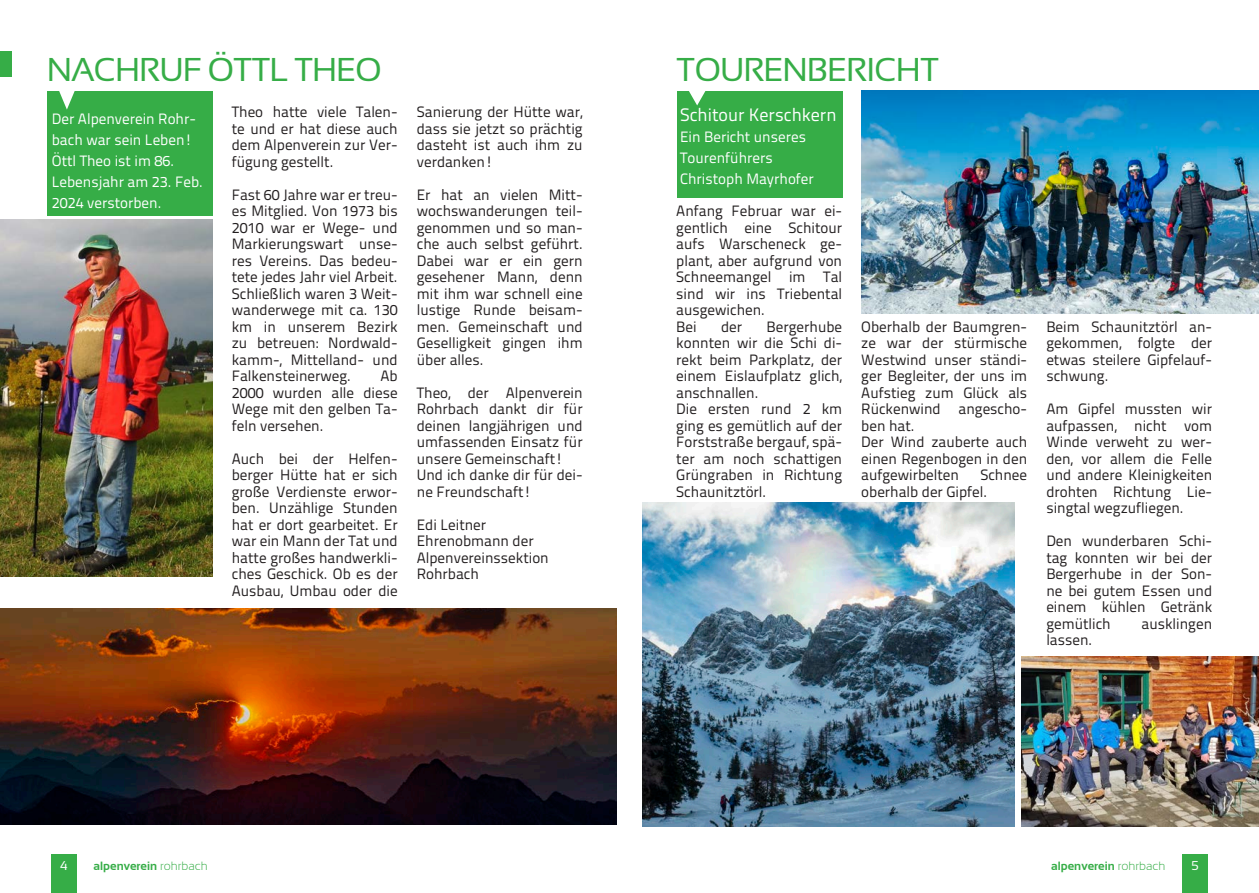
<style>
.page{position:relative;width:1259px;height:893px;background:#fff}
.page>*{position:absolute;margin:0;border:0;box-sizing:border-box;transform-origin:0 0}
.headline_gruen_22pt{font:33px "Sansation";letter-spacing:-.03em;color:#36ad47}
.fliesstext_weiss_10p{font:18px "Titillium Text 22 L";color:#fff}
.fliesstext_10pt{font:15px/16.5px "Titillium Text 22 L";color:#231f20;text-align:justify}
.fliesstext_weiss_10p-2{font:15px/21px "Titillium Text 22 L";color:#fff}
.t1{font:12.75px "Sansation";color:#fff}
.t2{font:700 12px "Sansation";color:#36ad47}
.s1{font-weight:300}
</style>
<div class="page">
<div style="left:51px;top:855px;width:26px;height:38px;background:#36ad47"></div>
<div style="left:1182px;top:855px;width:26px;height:38px;background:#36ad47"></div>
<div style="left:0;top:51px;width:12px;height:26px;background:#36ad47"></div>
<img style="left:0;top:219px;width:213px;height:358px">
<div style="left:47px;top:91px;width:166px;height:124px;background:#36ad47"></div>
<svg style="left:59px;top:91px;width:16px;height:19px"></svg>
<img style="left:0;top:608px;width:617px;height:217px">
<div style="left:677px;top:91px;width:166px;height:107px;background:#36ad47"></div>
<svg style="left:689px;top:91px;width:16px;height:14px"></svg>
<img style="left:642px;top:503px;width:372px;height:323px">
<img style="left:1021px;top:657px;width:238px;height:169px">
<img style="left:861px;top:90px;width:398px;height:224px">
<p class="headline_gruen_22pt" style="left:47px;top:51px;width:337px">NACHRUF ÖTTL THEO</p>
<p class="fliesstext_10pt" style="left:232px;top:103px;width:167px">Theo hatte viele Talen&shy;te und er hat diese auch dem Alpenverein zur Ver&shy;fügung gestellt.</p>
<p class="fliesstext_10pt" style="left:232px;top:185px;width:167px">Fast 60 Jahre war er treu&shy;es Mitglied. Von 1973 bis 2010 war er Wege- und Markierungswart unse&shy;res Vereins. Das bedeu&shy;tete jedes Jahr viel Arbeit.<br>Schließlich waren 3 Weit&shy;wanderwege mit ca. 130 km in unserem Bezirk zu betreuen: Nordwald&shy;kamm-, Mittelland- und Falkensteinerweg.</p>
<p class="fliesstext_weiss_10p-2" style="left:52px;top:107px;width:146px">Der Alpenverein Rohr&shy;bach war sein Leben!</p>
<p class="fliesstext_weiss_10p-2" style="left:52px;top:149px;width:152px">Öttl Theo ist im 86.<br>Lebensjahr am 23. Feb.<br>2024 verstorben.</p>
<p class="fliesstext_10pt" style="left:232px;top:367px;width:167px;text-indent:149px">Ab 2000 wurden alle diese Wege mit den gelben Ta&shy;feln versehen.</p>
<p class="fliesstext_10pt" style="left:232px;top:449px;width:167px">Auch bei der Helfen&shy;berger Hütte hat er sich große Verdienste erwor&shy;ben. Unzählige Stunden hat er dort gearbeitet. Er war ein Mann der Tat und hatte großes handwerkli&shy;ches Geschick. Ob es der Ausbau, Umbau oder die</p>
<p class="fliesstext_10pt" style="left:417px;top:103px;width:167px">Sanierung der Hütte war, dass sie jetzt so prächtig dasteht ist auch ihm zu verdanken!</p>
<p class="fliesstext_10pt" style="left:417px;top:185px;width:167px">Er hat an vielen Mitt&shy;wochswanderungen teil&shy;genommen und so man&shy;che auch selbst geführt.<br>Dabei war er ein gern gesehener Mann, denn mit ihm war schnell eine lustige Runde beisam&shy;men. Gemeinschaft und Geselligkeit gingen ihm über alles.</p>
<p class="fliesstext_10pt" style="left:417px;top:383px;width:167px">Theo, der Alpenverein Rohrbach dankt dir für deinen langjährigen und umfassenden Einsatz für unsere Gemeinschaft!</p>
<p class="fliesstext_10pt" style="left:417px;top:466px;width:167px">Und ich danke dir für dei&shy;ne Freundschaft!</p>
<p class="fliesstext_10pt" style="left:417px;top:515px;width:71px">Edi Leitner</p>
<p class="fliesstext_10pt" style="left:417px;top:532px;width:118px">Ehrenobmann der</p>
<p class="fliesstext_10pt" style="left:417px;top:548px;width:133px">Alpenvereinssektion</p>
<p class="fliesstext_10pt" style="left:417px;top:565px;width:64px">Rohrbach</p>
<p class="headline_gruen_22pt" style="left:676px;top:51px;width:264px">TOURENBERICHT</p>
<p class="fliesstext_weiss_10p" style="left:680px;top:101px;width:158px">Schitour Kerschkern</p>
<p class="fliesstext_weiss_10p-2" style="left:680px;top:125px;width:135px">Ein Bericht unseres<br>Tourenführers<br>Christoph Mayrhofer</p>
<p class="fliesstext_10pt" style="left:676px;top:202px;width:167px">Anfang Februar war ei&shy;gentlich eine Schitour aufs Warscheneck ge&shy;plant, aber aufgrund von Schneemangel im Tal sind wir ins Triebental ausgewichen.</p>
<p class="fliesstext_10pt" style="left:676px;top:317px;width:22px">Bei</p>
<p class="fliesstext_10pt" style="left:721px;top:317px;width:23px">der</p>
<p class="fliesstext_10pt" style="left:676px;top:317px;width:167px;text-indent:90px">Bergerhube konnten wir die Schi di&shy;rekt beim Parkplatz, der einem Eislaufplatz glich, anschnallen.</p>
<p class="fliesstext_10pt" style="left:676px;top:400px;width:167px">Die ersten rund 2 km ging es gemütlich auf der Forststraße bergauf, spä&shy;ter am noch schattigen Grüngraben in Richtung Schaunitztörl.</p>
<p class="fliesstext_10pt" style="left:861px;top:317px;width:167px">Oberhalb der Baumgren&shy;ze war der stürmische Westwind unser ständi&shy;ger Begleiter, der uns im Aufstieg zum Glück als Rückenwind angescho&shy;ben hat.</p>
<p class="fliesstext_10pt" style="left:861px;top:433px;width:167px">Der Wind zauberte auch einen Regenbogen in den aufgewirbelten</p>
<p class="fliesstext_10pt" style="left:861px;top:466px;width:167px;text-indent:119px">Schnee oberhalb der Gipfel.</p>
<p class="fliesstext_10pt" style="left:1046px;top:317px;width:167px">Beim Schaunitztörl an&shy;gekommen, folgte der etwas steilere Gipfelauf&shy;schwung.</p>
<p class="fliesstext_10pt" style="left:1046px;top:400px;width:167px">Am Gipfel mussten wir aufpassen, nicht vom Winde verweht zu wer&shy;den, vor allem die Felle und andere Kleinigkeiten drohten Richtung Lie&shy;singtal wegzufliegen.</p>
<p class="fliesstext_10pt" style="left:1046px;top:532px;width:167px">Den wunderbaren Schi&shy;tag konnten wir bei der Bergerhube in der Son&shy;ne bei gutem Essen und einem kühlen Getränk gemütlich</p>
<p class="fliesstext_10pt" style="left:1141px;top:614px;width:72px">ausklingen</p>
<p class="fliesstext_10pt" style="left:1046px;top:631px;width:47px">lassen.</p>
<p class="t1" style="left:60px;top:859px;width:9px">4</p>
<p class="t2" style="left:94px;top:859px;width:116px">alpenverein <span class="s1">rohrbach</span></p>
<p class="t2" style="left:1051px;top:859px;width:116px">alpenverein <span class="s1">rohrbach</span></p>
<p class="t1" style="left:1191px;top:859px;width:9px">5</p>
</div>
